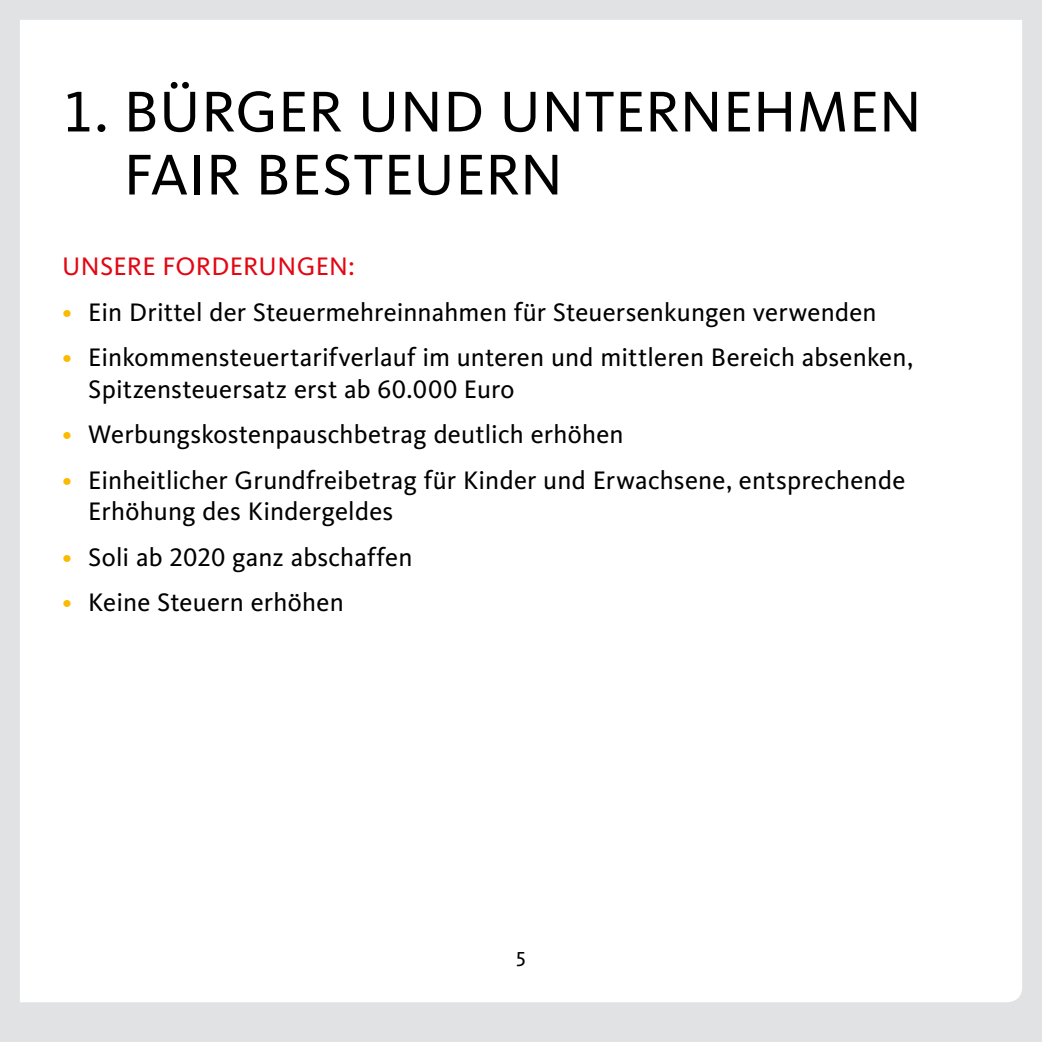
<style>
.page{position:relative;width:1042px;height:1042px;background:#e1e2e4}
.page>*{position:absolute;margin:0;border:0;box-sizing:border-box;transform-origin:0 0}
.t1{font:59.5px/63px "CDU Kievit Tab";letter-spacing:.005em;color:#000}
.t2{font:26.25px/31.5px "CDU Kievit Tab";letter-spacing:.005em;color:#000}
.t3{font:26.25px "CDU Kievit Tab";letter-spacing:.015em;color:#e30613}
.t4{font:21px "CDU Kievit Tab";color:#000}
.s1{color:#fbba00}
</style>
<div class="page">
<div style="left:20px;top:20px;width:1002px;height:982px;background:#fff"></div>
<h1 class="t1" style="left:124px;top:81px;width:799px;text-indent:-62px">1. BÜRGER UND UNTERNEHMEN<br>FAIR BESTEUERN</h1>
<p class="t3" style="left:62px;top:251px;width:294px">UNSERE FORDERUNGEN:</p>
<p class="t2" style="left:62px;top:296px;width:816px"><span class="s1">•</span> Ein Drittel der Steuermehreinnahmen für Steuersenkungen verwenden</p>
<p class="t2" style="left:88px;top:342px;width:826px;text-indent:-26px"><span class="s1">•</span> Einkommensteuertarifverlauf im unteren und mittleren Bereich absenken,<br>Spitzensteuersatz erst ab 60.000 Euro</p>
<p class="t2" style="left:62px;top:419px;width:563px"><span class="s1">•</span> Werbungskostenpauschbetrag deutlich erhöhen</p>
<p class="t2" style="left:88px;top:464px;width:818px;text-indent:-26px"><span class="s1">•</span> Einheitlicher Grundfreibetrag für Kinder und Erwachsene, entsprechende<br>Erhöhung des Kindergeldes</p>
<p class="t2" style="left:62px;top:541px;width:352px"><span class="s1">•</span> Soli ab 2020 ganz abschaffen</p>
<p class="t2" style="left:62px;top:587px;width:283px"><span class="s1">•</span> Keine Steuern erhöhen</p>
<p class="t4" style="left:515px;top:946px;width:12px">5</p>
</div>
